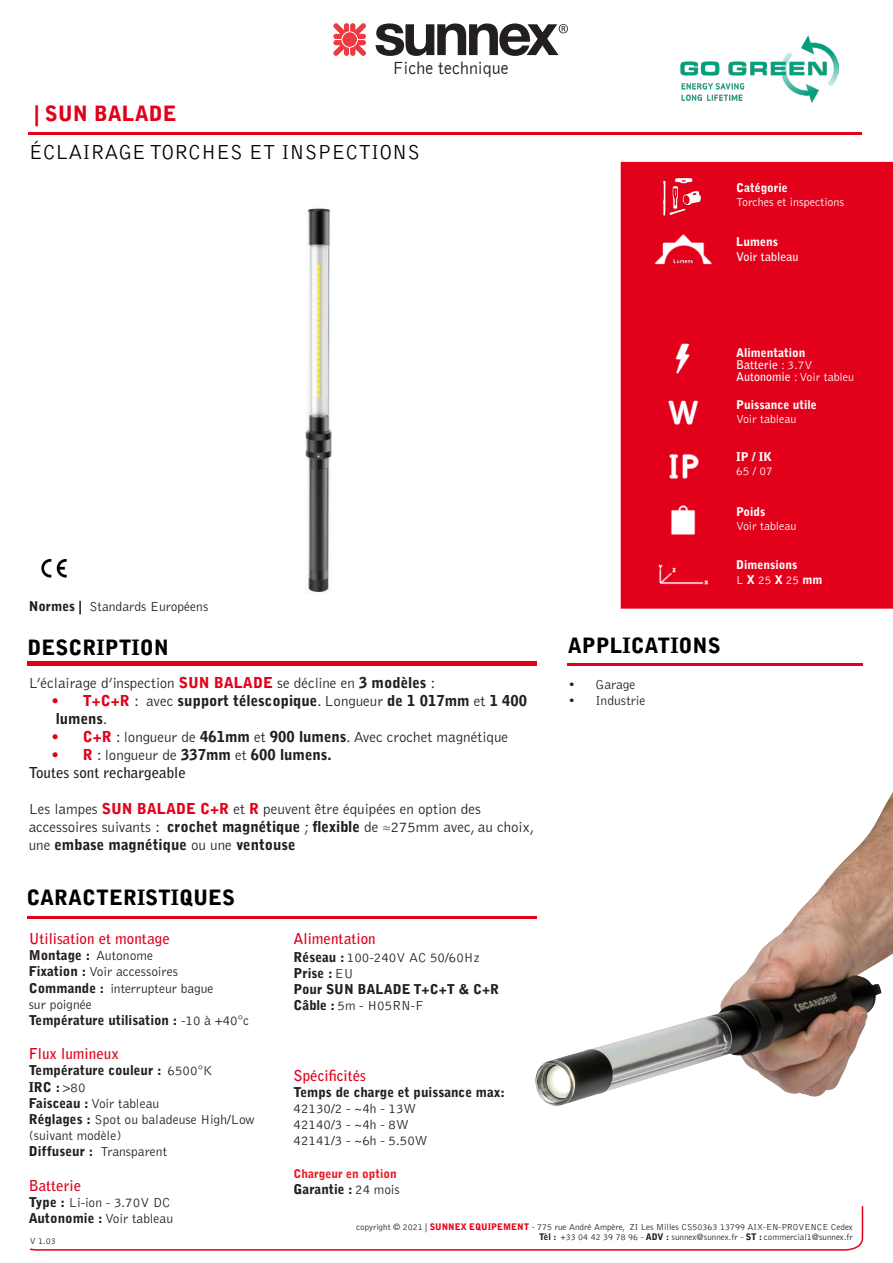
<style>
.page{position:relative;width:893px;height:1263px;background:#fff}
.page>*{position:absolute;margin:0;border:0;box-sizing:border-box;transform-origin:0 0}
.t1{font:900 21px "Bell Gothic Std";color:#000}
.t2{font:300 21px "Bell Gothic Std";color:#000}
.t3{font:900 21px "Bell Gothic Std";color:#e2001a}
.t4{font:300 18px "Bell Gothic";color:#231f20}
.t5{font:300 15px/18px "Bell Gothic Std";color:#231f20}
.t6{font:900 15px/18px "Bell Gothic Std";color:#231f20}
.t7{font:700 15px "Bell Gothic Std";color:#e2001a}
.t8{font:700 15px "Bell Gothic Std";color:#231f20}
.t9{font:300 13.5px/16.2px "Bell Gothic Std";color:#231f20}
.t10{font:900 13.5px "Bell Gothic Std";color:#231f20}
.t11{font:300 12px "Bell Gothic Std";color:#fff}
.t12{font:900 12px "Bell Gothic Std";color:#fff}
.t13{font:700 12px "Bell Gothic Std";color:#fff}
.t14{font:900 12px "Bell Gothic";color:#eb1c29}
.t15{font:300 9px "Bell Gothic Std";color:#231f20}
.s1{font-weight:900}
.s2{font-weight:900;color:#e2001a}
.s3{color:#e2001a}
.s4{font-weight:300}
.s5{font-weight:700}
</style>
<div class="page">
<div style="left:621px;top:162px;width:272px;height:446px;background:#e2001a"></div>
<svg style="left:334px;top:23px;width:32px;height:33px"></svg>
<svg style="left:376px;top:23px;width:192px;height:33px"></svg>
<hr style="left:29px;top:132px;width:833px;height:3px;background:#e2001a">
<img style="left:305px;top:208px;width:27px;height:384px">
<img style="left:650px;top:230px;width:65px;height:40px">
<img style="left:650px;top:338px;width:65px;height:41px">
<img style="left:650px;top:392px;width:65px;height:41px">
<img style="left:650px;top:176px;width:66px;height:41px">
<img style="left:650px;top:500px;width:65px;height:41px">
<img style="left:650px;top:554px;width:65px;height:41px">
<img style="left:650px;top:446px;width:65px;height:40px">
<div style="left:28px;top:661px;width:509px;height:5px;background:#e2001a"></div>
<hr style="left:567px;top:663px;width:296px;height:2px;background:#e2001a">
<hr style="left:27px;top:916px;width:510px;height:3px;background:#e2001a">
<svg style="left:29px;top:1206px;width:835px;height:45px"></svg>
<img style="left:535px;top:792px;width:358px;height:314px">
<img style="left:681px;top:35px;width:158px;height:68px">
<img style="left:41px;top:558px;width:26px;height:20px">
<p class="t4" style="left:393px;top:58px;width:118px">Fiche technique</p>
<p class="t3" style="left:34px;top:101px;width:144px">| SUN BALADE</p>
<p class="t2" style="left:29px;top:141px;width:393px">ÉCLAIRAGE TORCHES ET INSPECTIONS</p>
<p class="t12" style="left:736px;top:180px;width:53px">Catégorie</p>
<p class="t11" style="left:736px;top:196px;width:110px">Torches et inspections</p>
<p class="t12" style="left:736px;top:235px;width:43px">Lumens</p>
<p class="t13" style="left:736px;top:249px;width:64px">Voir tableau</p>
<p class="t9" style="left:29px;top:598px;width:181px"><span class="s1">Normes |</span> Standards Européens</p>
<p class="t1" style="left:28px;top:635px;width:143px">DESCRIPTION</p>
<p class="t1" style="left:568px;top:633px;width:154px">APPLICATIONS</p>
<p class="t5" style="left:29px;top:674px;width:408px">L’éclairage d’inspection <span class="s2">SUN BALADE</span> se décline en <span class="s1">3 modèles</span> :</p>
<p class="t6" style="left:51px;top:692px;width:477px"><span class="s3">• T+C+R</span> <span class="s4">: avec</span> support télescopique<span class="s4">. Longueur</span> de 1 017mm <span class="s4">et</span> 1 400 lumens<span class="s4">.</span></p>
<p class="t5" style="left:51px;top:728px;width:458px"><span class="s2">• C+R</span> : longueur de <span class="s1">461mm</span> et <span class="s1">900 lumens</span>. Avec crochet magnétique</p>
<p class="t6" style="left:51px;top:746px;width:282px"><span class="s3">• R</span> <span class="s4">: longueur de</span> 337mm <span class="s4">et</span> 600 lumens.</p>
<p class="t8" style="left:29px;top:763px;width:159px">Toutes sont rechargeable</p>
<p class="t5" style="left:29px;top:800px;width:454px">Les lampes <span class="s2">SUN BALADE C+R</span> et <span class="s2">R</span> peuvent être équipées en option des</p>
<p class="t5" style="left:29px;top:818px;width:507px">accessoires suivants : <span class="s1">crochet magnétique</span> ; <span class="s1">flexible</span> de ≈275mm avec, au choix, une <span class="s1">embase magnétique</span> ou une <span class="s1">ventouse</span></p>
<p class="t1" style="left:27px;top:886px;width:210px">CARACTERISTIQUES</p>
<p class="t9" style="left:568px;top:677px;width:69px">• Garage</p>
<p class="t9" style="left:568px;top:693px;width:79px">• Industrie</p>
<p class="t12" style="left:736px;top:345px;width:71px">Alimentation</p>
<p class="t13" style="left:736px;top:357px;width:78px">Batterie <span class="s4">: 3.7V</span></p>
<p class="t11" style="left:736px;top:370px;width:120px"><span class="s5">Autonomie</span> : Voir tableu</p>
<p class="t12" style="left:736px;top:397px;width:82px">Puissance utile</p>
<p class="t11" style="left:736px;top:413px;width:62px">Voir tableau</p>
<p class="t12" style="left:736px;top:450px;width:37px">IP / IK</p>
<p class="t11" style="left:736px;top:465px;width:38px">65 / 07</p>
<p class="t12" style="left:736px;top:505px;width:31px">Poids</p>
<p class="t11" style="left:736px;top:520px;width:62px">Voir tableau</p>
<p class="t12" style="left:736px;top:558px;width:63px">Dimensions</p>
<p class="t11" style="left:736px;top:573px;width:88px">L <span class="s1">X</span>25<span class="s1">X</span>25<span class="s1">mm</span></p>
<p class="t7" style="left:29px;top:929px;width:143px">Utilisation et montage</p>
<p class="t10" style="left:29px;top:947px;width:126px">Montage : <span class="s4">Autonome</span></p>
<p class="t9" style="left:29px;top:964px;width:151px"><span class="s1">Fixation :</span> Voir accessoires</p>
<p class="t9" style="left:29px;top:980px;width:186px"><span class="s1">Commande :</span> interrupteur bague</p>
<p class="t9" style="left:29px;top:996px;width:65px">sur poignée</p>
<p class="t10" style="left:29px;top:1012px;width:222px">Température utilisation : <span class="s4">-10 à +40°c</span></p>
<p class="t7" style="left:29px;top:1045px;width:92px">Flux lumineux</p>
<p class="t10" style="left:29px;top:1062px;width:185px">Température couleur : <span class="s4">6500°K</span></p>
<p class="t10" style="left:29px;top:1079px;width:58px">IRC : <span class="s4">&gt;80</span></p>
<p class="t9" style="left:29px;top:1095px;width:132px"><span class="s1">Faisceau :</span> Voir tableau</p>
<p class="t9" style="left:29px;top:1112px;width:227px"><span class="s1">Réglages :</span> Spot ou baladeuse High/Low (suivant modèle)</p>
<p class="t9" style="left:29px;top:1144px;width:140px"><span class="s1">Diffuseur :</span> Transparent</p>
<p class="t7" style="left:29px;top:1176px;width:54px">Batterie</p>
<p class="t9" style="left:29px;top:1194px;width:143px"><span class="s1">Type :</span> Li-ion - 3.70V DC</p>
<p class="t9" style="left:29px;top:1211px;width:146px"><span class="s1">Autonomie :</span> Voir tableau</p>
<p class="t15" style="left:30px;top:1236px;width:27px">V 1.03</p>
<p class="t7" style="left:294px;top:929px;width:84px">Alimentation</p>
<p class="t9" style="left:294px;top:949px;width:188px"><span class="s1">Réseau :</span> 100-240V AC 50/60Hz</p>
<p class="t10" style="left:294px;top:965px;width:62px">Prise : <span class="s4">EU</span></p>
<p class="t10" style="left:294px;top:981px;width:207px">Pour SUN BALADE T+C+T &amp; C+R</p>
<p class="t9" style="left:294px;top:998px;width:132px"><span class="s1">Câble :</span> 5m - H05RN-F</p>
<p class="t7" style="left:294px;top:1066px;width:74px">Spécificités</p>
<p class="t10" style="left:294px;top:1084px;width:213px">Temps de charge et puissance max:</p>
<p class="t9" style="left:294px;top:1101px;width:124px">42130/2 - ~4h - 13W</p>
<p class="t9" style="left:294px;top:1117px;width:117px">42140/3 - ~4h - 8W</p>
<p class="t9" style="left:294px;top:1133px;width:136px">42141/3 - ~6h - 5.50W</p>
<p class="t14" style="left:294px;top:1166px;width:105px">Chargeur en option</p>
<p class="t10" style="left:294px;top:1181px;width:108px">Garantie : <span class="s4">24 mois</span></p>
<p class="t15" style="left:356px;top:1222px;width:498px">copyright © 2021 | <span class="s2">SUNNEX EQUIPEMENT</span> - 775 rue André Ampère, ZI Les Milles CS50363 13799 AIX-EN-PROVENCE Cedex</p>
<p class="t15" style="left:539px;top:1232px;width:316px"><span class="s1">Tèl :</span> +33 04 42 39 78 96 - <span class="s1">ADV :</span> sunnex@sunnex.fr - <span class="s1">ST :</span> commercial1@sunnex.fr</p>
</div>
